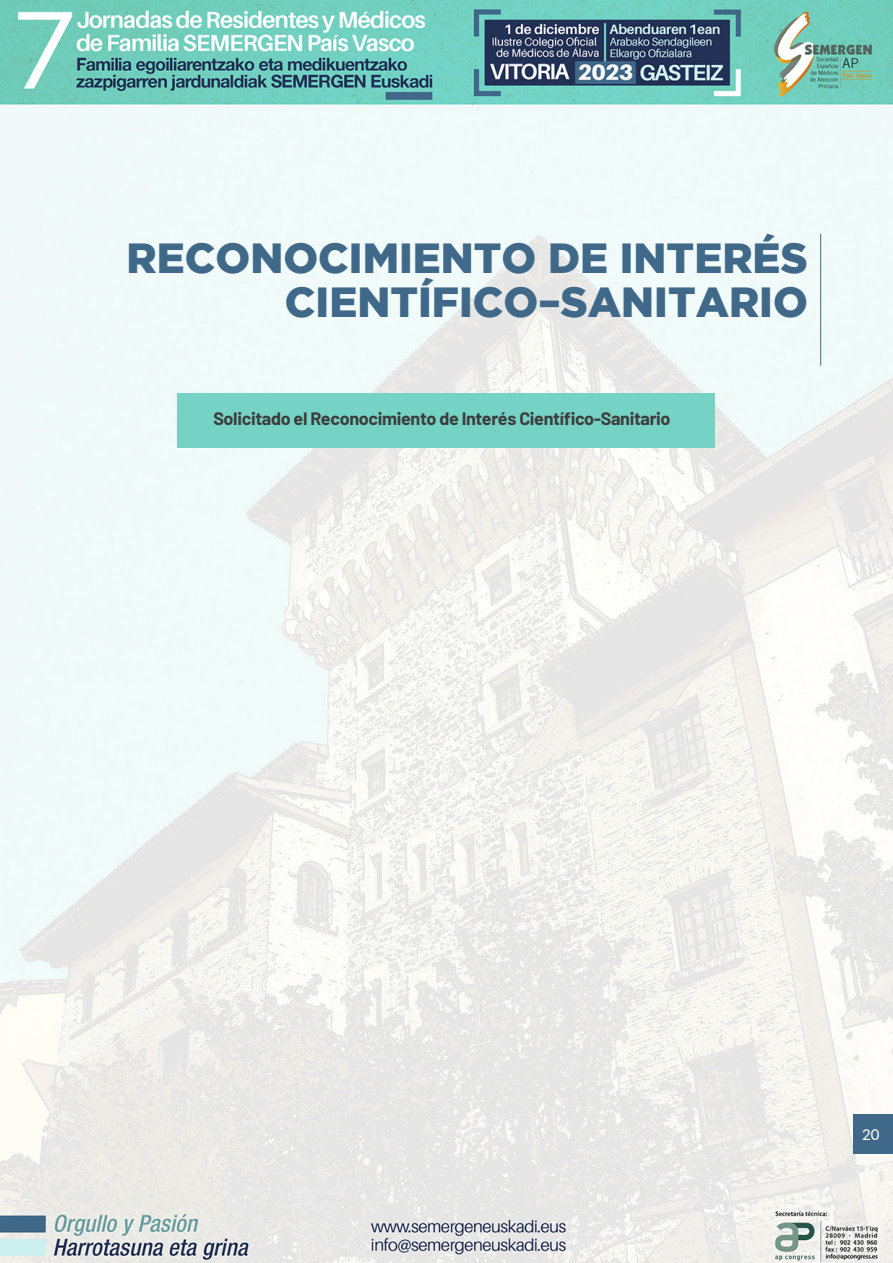
<style>
.page{position:relative;width:893px;height:1263px;background:#fff}
.page>*{position:absolute;margin:0;border:0;box-sizing:border-box;transform-origin:0 0}
.t1{font:900 42px/43.5px "Gotham";color:#406989;text-align:right}
.t2{font:700 18px "Barlow";letter-spacing:-.02em;color:#3c3c3b}
.t3{font:15px "Lato";color:#fff}
</style>
<div class="page">
<img style="left:0;top:0;width:893px;height:1263px">
<div style="left:853px;top:1114px;width:40px;height:39px;background:#406989"></div>
<hr style="left:820px;top:234px;width:1px;height:132px;background:#406989">
<div style="left:178px;top:393px;width:537px;height:55px;background:#75d3c5"></div>
<h1 class="t1" style="left:127px;top:235px;width:683px">RECONOCIMIENTO DE INTERÉS<br>CIENTÍFICO–SANITARIO</h1>
<p class="t2" style="left:213px;top:407px;width:459px">Solicitado el Reconocimiento de Interés Científico-Sanitario</p>
<p class="t3" style="left:862px;top:1124px;width:19px">20</p>
</div>
